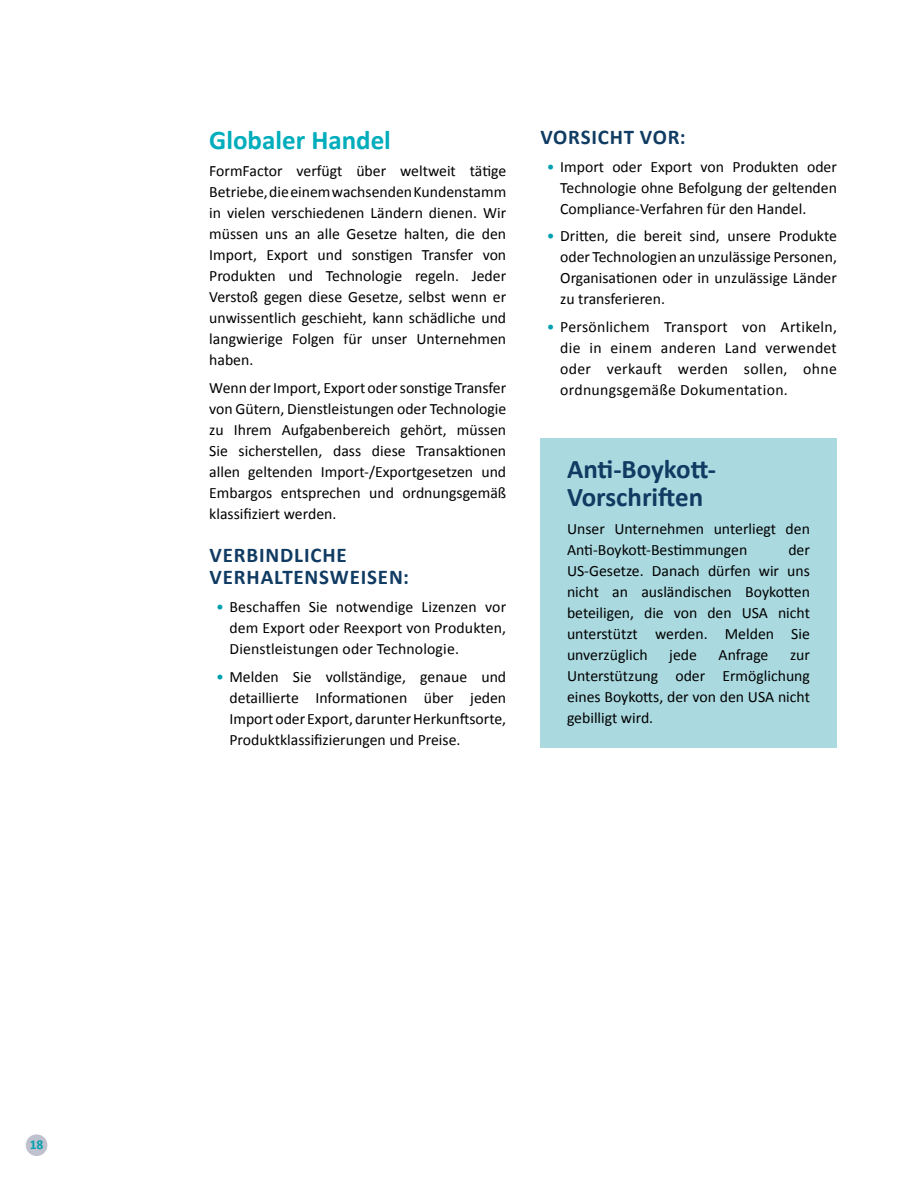
<style>
.page{position:relative;width:918px;height:1188px;background:#fff}
.page>*{position:absolute;margin:0;border:0;box-sizing:border-box;transform-origin:0 0}
.t1{font:700 27px/28.5px "Calibri";color:#103b62}
.t2{font:700 27px "Calibri";color:#00adbc}
.t3{font:700 21px/22.5px "Calibri";letter-spacing:.04em;color:#103b62}
.t4{font:15.75px/21px "Calibri";color:#000;text-align:justify}
.t5{font:700 13.5px "Calibri";color:#00a0af}
.s1{color:#00a0af}
</style>
<div class="page">
<div style="left:26px;top:1134px;width:21px;height:22px;background:#bfc1ce;border-radius:50%"></div>
<div style="left:540px;top:438px;width:297px;height:309px;background:#aadae0"></div>
<p class="t5" style="left:30px;top:1136px;width:15px">18</p>
<h1 class="t2" style="left:209px;top:123px;width:183px">Globaler Handel</h1>
<p class="t4" style="left:209px;top:161px;width:299px">FormFactor verfügt über weltweit tätige Betriebe, die einem wachsenden Kundenstamm in vielen verschiedenen Ländern dienen. Wir müssen uns an alle Gesetze halten, die den Import, Export und sonstigen Transfer von Produkten und Technologie regeln. Jeder Verstoß gegen diese Gesetze, selbst wenn er unwissentlich geschieht, kann schädliche und langwierige Folgen für unser Unternehmen haben.</p>
<p class="t4" style="left:209px;top:377px;width:299px">Wenn der Import, Export oder sonstige Transfer von Gütern, Dienstleistungen oder Technologie zu Ihrem Aufgabenbereich gehört, müssen Sie sicherstellen, dass diese Transaktionen allen geltenden Import-/Exportgesetzen und Embargos entsprechen und ordnungsgemäß klassifiziert werden.</p>
<h2 class="t3" style="left:210px;top:543px;width:201px">VERBINDLICHE<br>VERHALTENSWEISEN:</h2>
<p class="t4" style="left:229px;top:596px;width:278px;text-indent:-13px"><span class="s1">•</span> Beschaffen Sie notwendige Lizenzen vor dem Export oder Reexport von Produkten, Dienstleistungen oder Technologie.</p>
<p class="t4" style="left:229px;top:666px;width:278px;text-indent:-13px"><span class="s1">•</span> Melden Sie vollständige, genaue und detaillierte Informationen über jeden Import oder Export, darunter Herkunftsorte, Produktklassifizierungen und Preise.</p>
<h2 class="t3" style="left:540px;top:125px;width:147px">VORSICHT VOR:</h2>
<p class="t4" style="left:560px;top:156px;width:278px;text-indent:-13px"><span class="s1">•</span> Import oder Export von Produkten oder Technologie ohne Befolgung der geltenden Compliance-Verfahren für den Handel.</p>
<p class="t4" style="left:560px;top:226px;width:278px;text-indent:-13px"><span class="s1">•</span> Dritten, die bereit sind, unsere Produkte oder Technologien an unzulässige Personen, Organisationen oder in unzulässige Länder zu transferieren.</p>
<p class="t4" style="left:560px;top:317px;width:278px;text-indent:-13px"><span class="s1">•</span> Persönlichem Transport von Artikeln, die in einem anderen Land verwendet oder verkauft werden sollen, ohne ordnungsgemäße Dokumentation.</p>
<h1 class="t1" style="left:567px;top:453px;width:150px">Anti-Boykott-<br>Vorschriften</h1>
<p class="t4" style="left:567px;top:518px;width:244px">Unser Unternehmen unterliegt den<br>Anti-Boykott-Bestimmungen</p>
<p class="t4" style="left:567px;top:539px;width:245px;text-indent:221px">der US-Gesetze. Danach dürfen wir uns nicht an ausländischen Boykotten beteiligen, die von den USA nicht unterstützt werden. Melden Sie unverzüglich</p>
<p class="t4" style="left:669px;top:644px;width:29px">jede</p>
<p class="t4" style="left:719px;top:644px;width:51px">Anfrage</p>
<p class="t4" style="left:567px;top:644px;width:245px;text-indent:223px">zur Unterstützung oder Ermöglichung eines Boykotts, der von den USA nicht gebilligt wird.</p>
</div>
